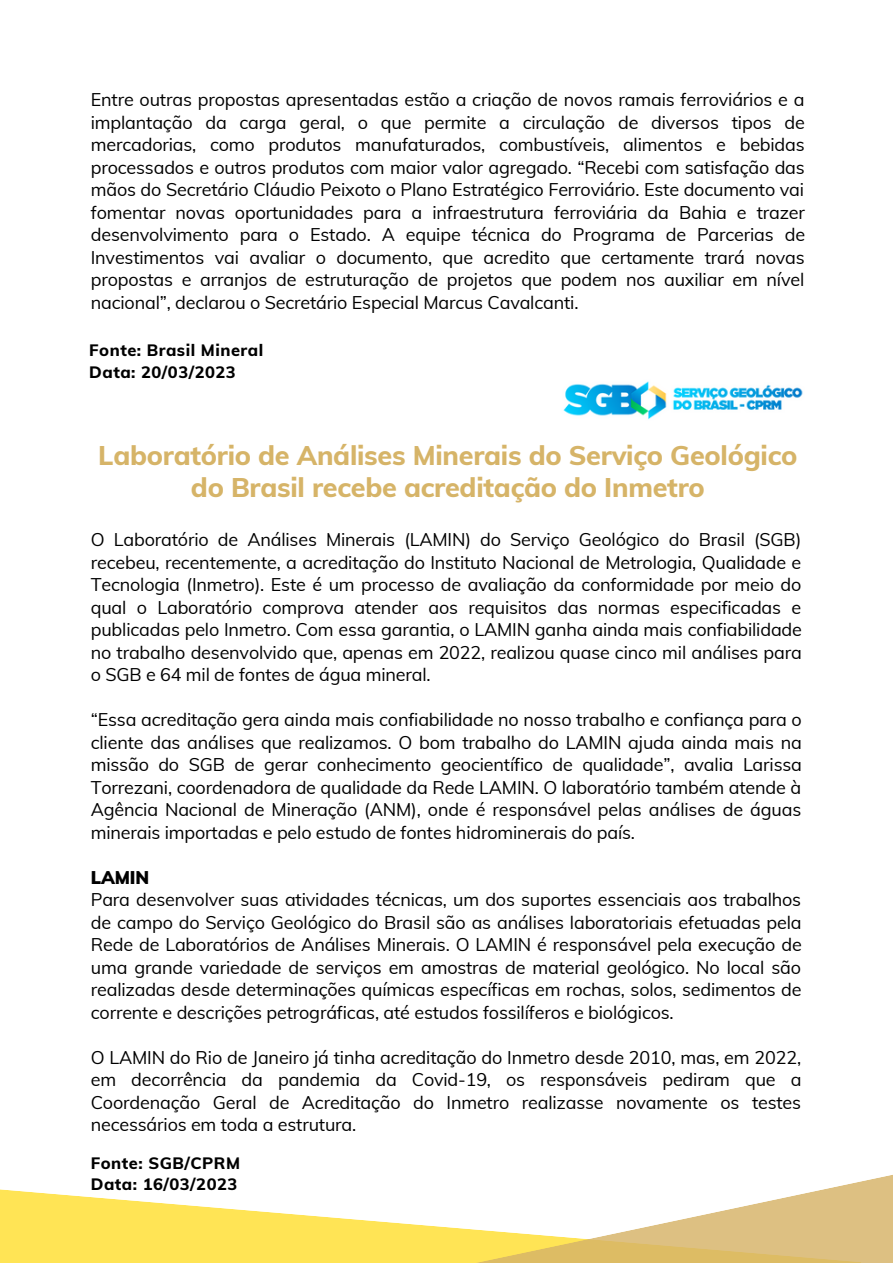
<style>
.page{position:relative;width:893px;height:1264px;background:#fff}
.page>*{position:absolute;margin:0;border:0;box-sizing:border-box;transform-origin:0 0}
.t1{font:800 27px/32.5px "Muli";letter-spacing:-.01em;color:#d6b468;text-align:center}
.t2{font:18px/22.5px "Muli";letter-spacing:-.01em;color:#000;text-align:justify}
.t3{font:900 18px "Muli";letter-spacing:-.01em;color:#000}
.t4{font:800 16.5px/21.3px "Muli";letter-spacing:.03em;color:#000}
</style>
<div class="page">
<svg style="left:0;top:1189px;width:354px;height:73px;fill:#ffe455"></svg>
<svg style="left:354px;top:1175px;width:538px;height:87px"></svg>
<img style="left:563px;top:381px;width:240px;height:39px">
<p class="t2" style="left:91px;top:88px;width:715px">Entre outras propostas apresentadas estão a criação de novos ramais ferroviários e a implantação da carga geral, o que permite a circulação de diversos tipos de mercadorias, como produtos manufaturados, combustíveis, alimentos e bebidas processados e outros produtos com maior valor agregado. “Recebi com satisfação das mãos do Secretário Cláudio Peixoto o Plano Estratégico Ferroviário. Este documento vai fomentar novas oportunidades para a infraestrutura ferroviária da Bahia e trazer desenvolvimento para o Estado. A equipe técnica do Programa de Parcerias de Investimentos vai avaliar o documento, que acredito que certamente trará novas propostas e arranjos de estruturação de projetos que podem nos auxiliar em nível nacional”, declarou o Secretário Especial Marcus Cavalcanti.</p>
<p class="t4" style="left:89px;top:339px;width:175px">Fonte: Brasil Mineral<br>Data: 20/03/2023</p>
<h1 class="t1" style="left:98px;top:438px;width:700px">Laboratório de Análises Minerais do Serviço Geológico do Brasil recebe acreditação do Inmetro</h1>
<p class="t2" style="left:91px;top:528px;width:712px">O Laboratório de Análises Minerais (LAMIN) do Serviço Geológico do Brasil (SGB) recebeu, recentemente, a acreditação do Instituto Nacional de Metrologia, Qualidade e Tecnologia (Inmetro). Este é um processo de avaliação da conformidade por meio do qual o Laboratório comprova atender aos requisitos das normas especificadas e publicadas pelo Inmetro. Com essa garantia, o LAMIN ganha ainda mais confiabilidade no trabalho desenvolvido que, apenas em 2022, realizou quase cinco mil análises para o SGB e 64 mil de fontes de água mineral.</p>
<p class="t2" style="left:91px;top:708px;width:712px">“Essa acreditação gera ainda mais confiabilidade no nosso trabalho e confiança para o cliente das análises que realizamos. O bom trabalho do LAMIN ajuda ainda mais na missão do SGB de gerar conhecimento geocientífico de qualidade”, avalia Larissa Torrezani, coordenadora de qualidade da Rede LAMIN. O laboratório também atende à Agência Nacional de Mineração (ANM), onde é responsável pelas análises de águas minerais importadas e pelo estudo de fontes hidrominerais do país.</p>
<p class="t3" style="left:91px;top:865px;width:60px">LAMIN</p>
<p class="t2" style="left:91px;top:888px;width:712px">Para desenvolver suas atividades técnicas, um dos suportes essenciais aos trabalhos de campo do Serviço Geológico do Brasil são as análises laboratoriais efetuadas pela Rede de Laboratórios de Análises Minerais. O LAMIN é responsável pela execução de uma grande variedade de serviços em amostras de material geológico. No local são realizadas desde determinações químicas específicas em rochas, solos, sedimentos de corrente e descrições petrográficas, até estudos fossilíferos e biológicos.</p>
<p class="t2" style="left:91px;top:1045px;width:712px">O LAMIN do Rio de Janeiro já tinha acreditação do Inmetro desde 2010, mas, em 2022, em decorrência da pandemia da Covid-19, os responsáveis pediram que a Coordenação Geral de Acreditação do Inmetro realizasse novamente os testes necessários em toda a estrutura.</p>
<p class="t4" style="left:91px;top:1151px;width:151px">Fonte: SGB/CPRM<br>Data: 16/03/2023</p>
</div>
